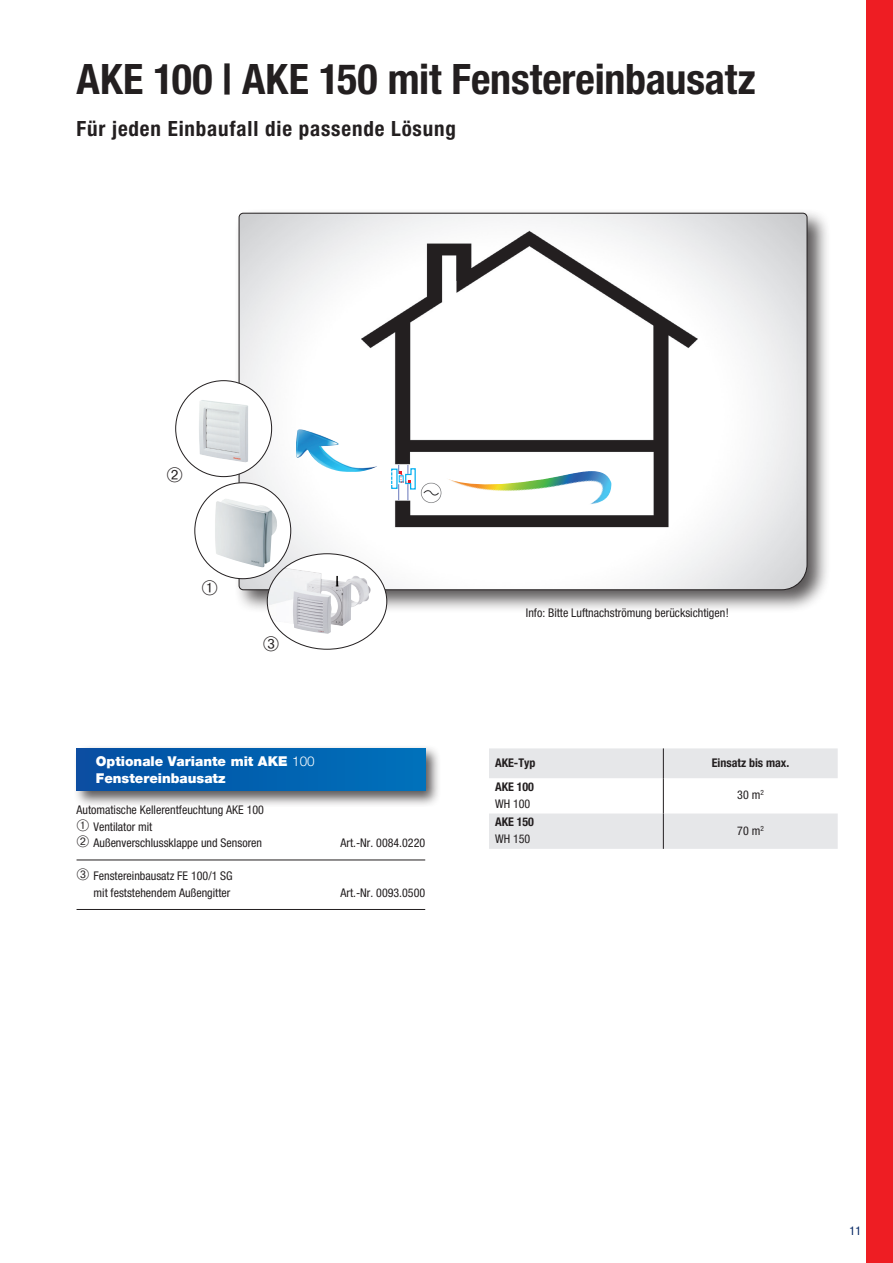
<style>
.page{position:relative;width:893px;height:1263px;background:#fff}
.page>*{position:absolute;margin:0;border:0;box-sizing:border-box;transform-origin:0 0}
.t1{font:700 condensed 42px "Helvetica Neue LTW1 G";letter-spacing:-.005em;color:#231f20}
.t2{font:700 condensed 21px "Helvetica Neue LTW1 G";letter-spacing:.04em;color:#231f20}
.t3{font:900 13.5px/16.2px "Helvetica Neue LT Com";color:#fff}
.t4{font:condensed 12px/16.5px "Helvetica Neue LTW1 G";color:#231f20}
.t5{font:700 condensed 12px "Helvetica Neue LTW1 G";color:#231f20}
.t6{font:condensed 12px "Helvetica Neue LT Std";color:#002361}
.s1{font-family:"Helvetica Neue LTW1 G";font-weight:300}
</style>
<div class="page">
<div style="left:234px;top:208px;width:597px;height:405px;background:#231f20;opacity:.75"></div>
<svg style="left:238px;top:213px;width:570px;height:377px"></svg>
<img style="left:296px;top:429px;width:81px;height:43px">
<img style="left:446px;top:471px;width:166px;height:34px">
<svg style="left:394px;top:500px;width:18px;height:1px"></svg>
<div style="left:267px;top:554px;width:120px;height:95px;background:#fff;border-radius:50%"></div>
<img style="left:267px;top:568px;width:104px;height:66px">
<img style="left:420px;top:481px;width:22px;height:24px">
<div style="left:73px;top:745px;width:369px;height:62px;background:#231f20;opacity:.75"></div>
<div style="left:77px;top:748px;width:348px;height:43px;background:linear-gradient(to right,#054ea1,#0071bb)"></div>
<hr style="left:77px;top:860px;width:348px;height:1px;background:#231f20">
<hr style="left:77px;top:909px;width:348px;height:1px;background:#231f20">
<div style="left:195px;top:483px;width:96px;height:96px;background:#fff;border-radius:50%"></div>
<img style="left:215px;top:498px;width:63px;height:69px">
<div style="left:176px;top:381px;width:96px;height:96px;background:#fff;border-radius:50%"></div>
<img style="left:199px;top:400px;width:49px;height:62px">
<div style="left:866px;top:0;width:27px;height:1263px;background:#ee1d23"></div>
<svg style="left:489px;top:748px;width:349px;height:101px"></svg>
<hr style="left:663px;top:748px;width:1px;height:30px;background:#231f20">
<hr style="left:663px;top:778px;width:1px;height:35px;background:#231f20">
<hr style="left:663px;top:813px;width:1px;height:36px;background:#231f20">
<svg style="left:389px;top:465px;width:27px;height:35px"></svg>
<h1 class="t1" style="left:77px;top:54px;width:681px">AKE 100 | AKE 150 mit Fenstereinbausatz</h1>
<h2 class="t2" style="left:77px;top:116px;width:381px">Für jeden Einbaufall die passende Lösung</h2>
<p class="t3" style="left:96px;top:753px;width:220px">Optionale Variante mit AKE <span class="s1">100<br></span>Fenstereinbausatz</p>
<p class="t4" style="left:77px;top:802px;width:189px">Automatische Kellerentfeuchtung AKE 100<br>➀ Ventilator mit<br>➁ Außenverschlussklappe und Sensoren</p>
<p class="t4" style="left:77px;top:868px;width:158px;text-align:right">➂ Fenstereinbausatz FE 100/1 SG mit feststehendem Außengitter</p>
<p class="t4" style="left:340px;top:835px;width:86px">Art.-Nr. 0084.0220</p>
<p class="t4" style="left:340px;top:884px;width:86px">Art.-Nr. 0093.0500</p>
<p class="t4" style="left:526px;top:605px;width:205px">Info: Bitte Luftnachströmung berücksichtigen!</p>
<p class="t5" style="left:495px;top:755px;width:42px">AKE-Typ</p>
<p class="t5" style="left:712px;top:755px;width:79px">Einsatz bis max.</p>
<p class="t5" style="left:495px;top:779px;width:41px">AKE 100</p>
<p class="t4" style="left:495px;top:795px;width:37px">WH 100</p>
<p class="t4" style="left:737px;top:787px;width:28px">30 m<sup>2</sup></p>
<p class="t5" style="left:495px;top:815px;width:41px">AKE 150</p>
<p class="t4" style="left:495px;top:830px;width:37px">WH 150</p>
<p class="t4" style="left:737px;top:822px;width:28px">70 m<sup>2</sup></p>
<p class="t6" style="left:850px;top:1224px;width:13px">11</p>
</div>
